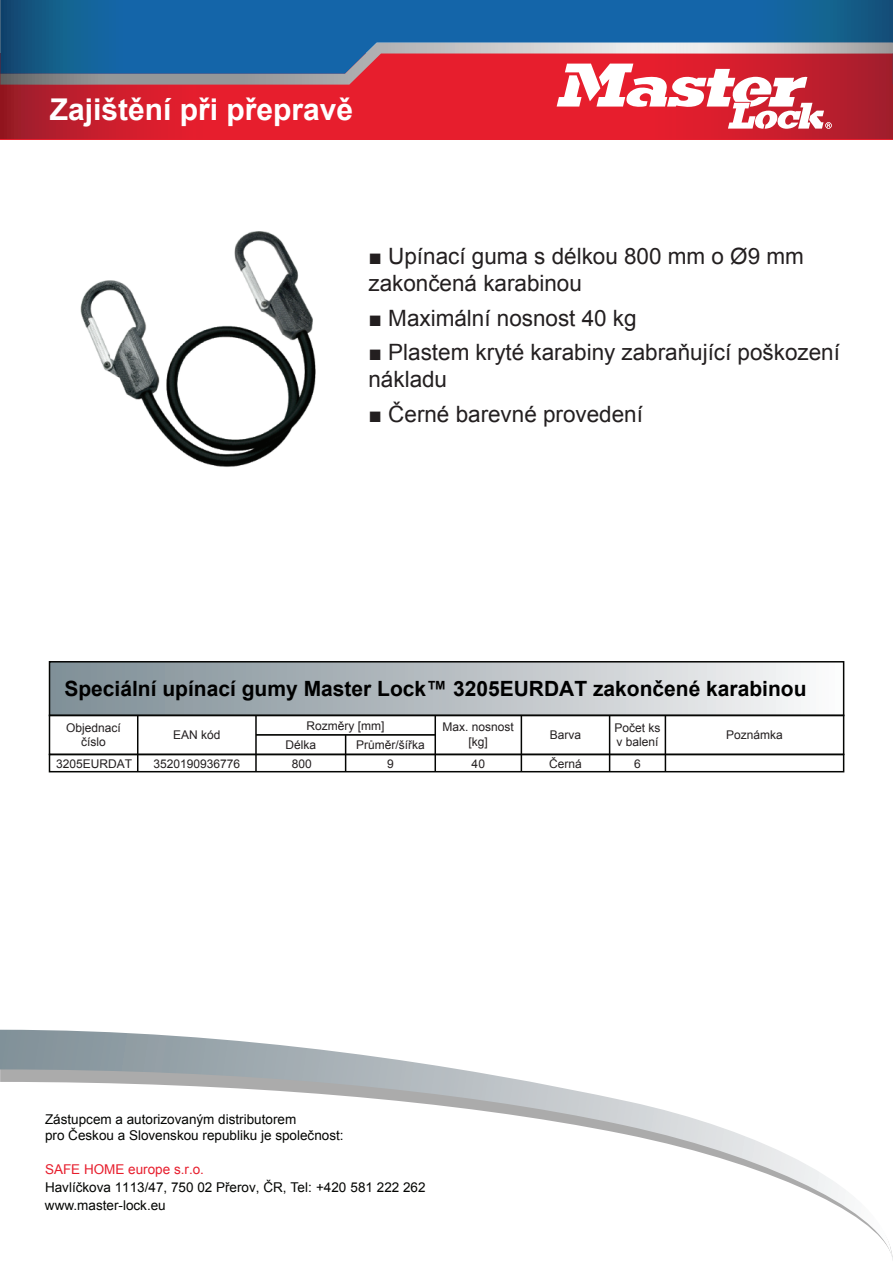
<style>
.page{position:relative;width:893px;height:1263px;background:#fff}
.page>*{position:absolute;margin:0;border:0;box-sizing:border-box;transform-origin:0 0}
.t1{font:700 30px "Arial";color:#fff}
.t2{font:22.5px/27px "Arial";color:#231f20}
.t3{font:700 21px "Arial";color:#000}
.t4{font:13.5px/16.2px "Arial";color:#040503}
.t5{font:13.5px "Arial";color:#e71e2d}
.t6{font:12px/14.4px "Arial";color:#231f20;text-align:center}
</style>
<div class="page">
<svg style="left:0;top:1030px;width:893px;height:230px"></svg>
<svg style="left:0;top:0;width:892px;height:139px;background:#39568b"></svg>
<div style="left:50px;top:662px;width:794px;height:53px;background:linear-gradient(to right,#7b8b93,#f8f7f7)"></div>
<div style="left:49px;top:661px;width:795px;height:55px;border:2px solid #040503"></div>
<img style="left:80px;top:231px;width:236px;height:236px">
<svg style="left:0;top:43px;width:893px;height:86px;background:#ba5163"></svg>
<div style="left:49px;top:715px;width:795px;height:40px;border:2px solid #040503"></div>
<hr style="left:256px;top:734px;width:179px;height:2px;background:#040503">
<hr style="left:665px;top:715px;width:1px;height:39px;background:#040503">
<hr style="left:609px;top:715px;width:1px;height:39px;background:#040503">
<hr style="left:521px;top:715px;width:1px;height:39px;background:#040503">
<hr style="left:435px;top:715px;width:1px;height:39px;background:#040503">
<hr style="left:255px;top:715px;width:2px;height:39px;background:#040503">
<hr style="left:137px;top:715px;width:1px;height:39px;background:#040503">
<div style="left:49px;top:754px;width:795px;height:18px;border:2px solid #040503"></div>
<svg style="left:665px;top:754px;width:1px;height:18px"></svg>
<svg style="left:609px;top:754px;width:1px;height:18px"></svg>
<svg style="left:521px;top:754px;width:1px;height:18px"></svg>
<svg style="left:255px;top:754px;width:2px;height:18px"></svg>
<svg style="left:345px;top:736px;width:1px;height:36px"></svg>
<svg style="left:435px;top:754px;width:1px;height:18px"></svg>
<svg style="left:137px;top:754px;width:1px;height:18px"></svg>
<h1 class="t1" style="left:50px;top:89px;width:305px">Zajištění při přepravě</h1>
<h2 class="t2" style="left:369px;top:243px;width:437px">■ Upínací guma s délkou 800 mm o Ø9 mm zakončená karabinou</h2>
<h2 class="t2" style="left:369px;top:304px;width:270px">■ Maximální nosnost 40 kg</h2>
<h2 class="t2" style="left:369px;top:339px;width:473px">■ Plastem kryté karabiny zabraňující poškození nákladu</h2>
<h2 class="t2" style="left:369px;top:400px;width:276px">■ Černé barevné provedení</h2>
<h3 class="t3" style="left:64px;top:674px;width:744px">Speciální upínací gumy Master Lock™ 3205EURDAT zakončené karabinou</h3>
<p class="t6" style="left:66px;top:720px;width:56px">Objednací číslo</p>
<p class="t6" style="left:173px;top:728px;width:49px">EAN kód</p>
<p class="t6" style="left:307px;top:718px;width:79px">Rozměry [mm]</p>
<p class="t6" style="left:614px;top:720px;width:48px;text-align:left">Počet ks v balení</p>
<p class="t6" style="left:443px;top:720px;width:73px">Max. nosnost [kg]</p>
<p class="t6" style="left:726px;top:728px;width:58px">Poznámka</p>
<p class="t6" style="left:550px;top:728px;width:33px">Barva</p>
<p class="t6" style="left:285px;top:738px;width:32px">Délka</p>
<p class="t6" style="left:356px;top:738px;width:70px">Průměr/šířka</p>
<p class="t6" style="left:56px;top:756px;width:78px">3205EURDAT</p>
<p class="t6" style="left:153px;top:756px;width:88px">3520190936776</p>
<p class="t6" style="left:292px;top:756px;width:22px">800</p>
<p class="t6" style="left:387px;top:756px;width:8px">9</p>
<p class="t6" style="left:472px;top:756px;width:15px">40</p>
<p class="t6" style="left:549px;top:756px;width:34px">Černá</p>
<p class="t6" style="left:634px;top:756px;width:8px">6</p>
<p class="t4" style="left:45px;top:1111px;width:300px">Zástupcem a autorizovaným distributorem<br>pro Českou a Slovenskou republiku je společnost:</p>
<p class="t5" style="left:45px;top:1160px;width:161px">SAFE HOME europe s.r.o.</p>
<p class="t4" style="left:45px;top:1178px;width:382px;line-height:18px">Havlíčkova 1113/47, 750 02 Přerov, ČR, Tel: +420 581 222 262 www.master-lock.eu</p>
</div>
